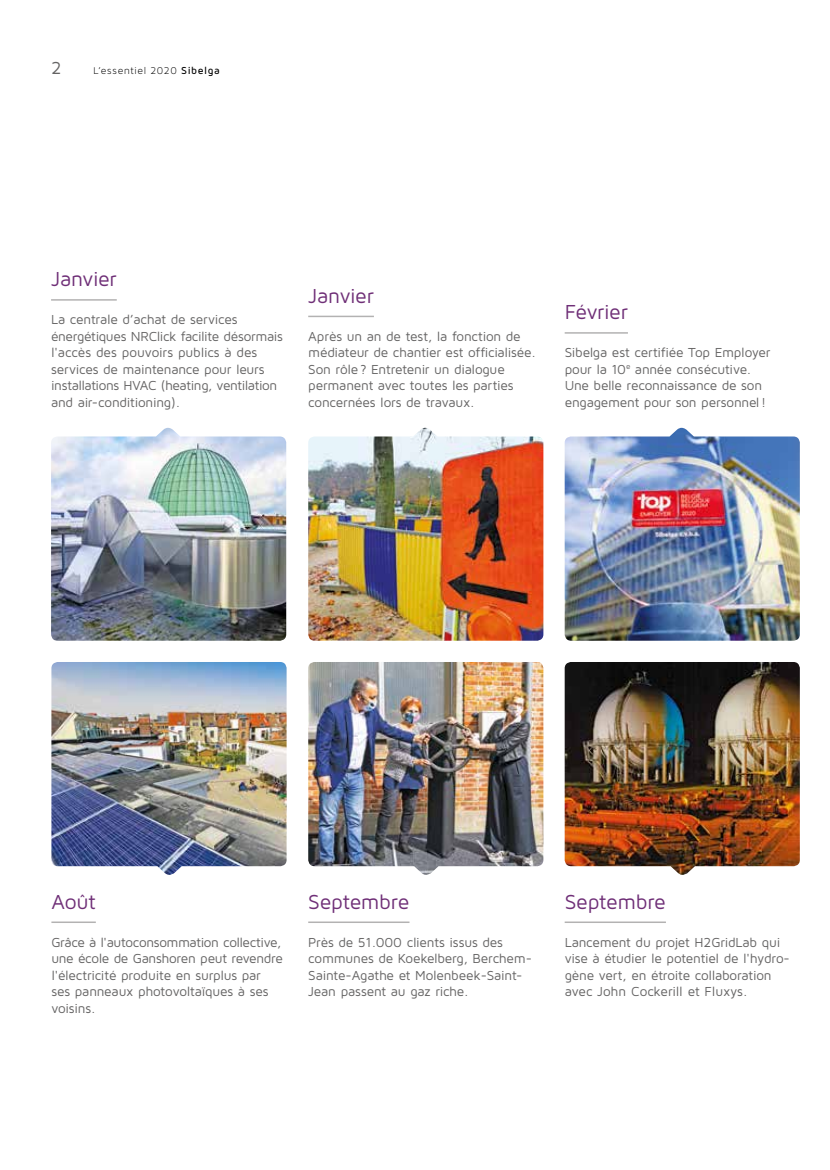
<style>
.page{position:relative;width:830px;height:1170px;background:#fff}
.page>*{position:absolute;margin:0;border:0;box-sizing:border-box;transform-origin:0 0}
.t1{font:21px "Maven Pro";letter-spacing:-.015em;color:#6f2f77}
.t2{font:18px "Maven Pro";color:#646363}
.t3{font:13.5px/16.5px "Maven Pro";letter-spacing:-.015em;color:#646363}
.t4{font:10.5px "Maven Pro Light 300";letter-spacing:.06em;color:#000}
.s1{font-family:"Maven Pro";font-weight:500}
</style>
<div class="page">
<hr style="left:51px;top:299px;width:66px;height:1px;background:#b3b2b2">
<hr style="left:564px;top:332px;width:63px;height:1px;background:#b3b2b2">
<hr style="left:308px;top:315px;width:66px;height:2px;background:#b3b2b2">
<hr style="left:308px;top:921px;width:101px;height:1px;background:#b3b2b2">
<hr style="left:51px;top:921px;width:45px;height:1px;background:#b3b2b2">
<hr style="left:564px;top:921px;width:101px;height:1px;background:#b3b2b2">
<img style="left:564px;top:662px;width:235px;height:213px">
<img style="left:308px;top:662px;width:235px;height:213px">
<img style="left:51px;top:662px;width:235px;height:213px">
<img style="left:51px;top:428px;width:235px;height:212px">
<img style="left:564px;top:428px;width:235px;height:212px">
<img style="left:308px;top:428px;width:235px;height:212px">
<h2 class="t2" style="left:51px;top:57px;width:12px">2</h2>
<p class="t4" style="left:94px;top:65px;width:128px">L’essentiel 2020 <span class="s1">Sibelga</span></p>
<h1 class="t1" style="left:51px;top:266px;width:67px">Janvier</h1>
<p class="t3" style="left:51px;top:311px;width:233px">La centrale d’achat de services énergétiques NRClick facilite désormais l'accès des pouvoirs publics à des services de maintenance pour leurs installations HVAC (heating, ventilation and air-conditioning).</p>
<h1 class="t1" style="left:308px;top:282px;width:67px">Janvier</h1>
<p class="t3" style="left:308px;top:327px;width:229px">Après un an de test, la fonction de médiateur de chantier est officialisée.<br>Son rôle? Entretenir un dialogue permanent avec toutes les parties concernées lors de travaux.</p>
<h1 class="t1" style="left:564px;top:299px;width:65px">Février</h1>
<p class="t3" style="left:564px;top:344px;width:207px">Sibelga est certifiée Top Employer pour la 10<sup>e</sup> année consécutive.<br>Une belle reconnaissance de son engagement pour son personnel!</p>
<h1 class="t1" style="left:51px;top:888px;width:46px">Août</h1>
<p class="t3" style="left:51px;top:933px;width:233px">Grâce à l'autoconsommation collective, une école de Ganshoren peut revendre l'électricité produite en surplus par ses panneaux photovoltaïques à ses voisins.</p>
<h1 class="t1" style="left:308px;top:888px;width:103px">Septembre</h1>
<p class="t3" style="left:308px;top:933px;width:225px">Près de 51.000 clients issus des communes de Koekelberg, Berchem-<br>Sainte-Agathe et Molenbeek-Saint-<br>Jean passent au gaz riche.</p>
<h1 class="t1" style="left:564px;top:888px;width:103px">Septembre</h1>
<p class="t3" style="left:564px;top:933px;width:226px">Lancement du projet H2GridLab qui vise à étudier le potentiel de l'hydro&shy;gène vert, en étroite collaboration avec John Cockerill et Fluxys.</p>
</div>
